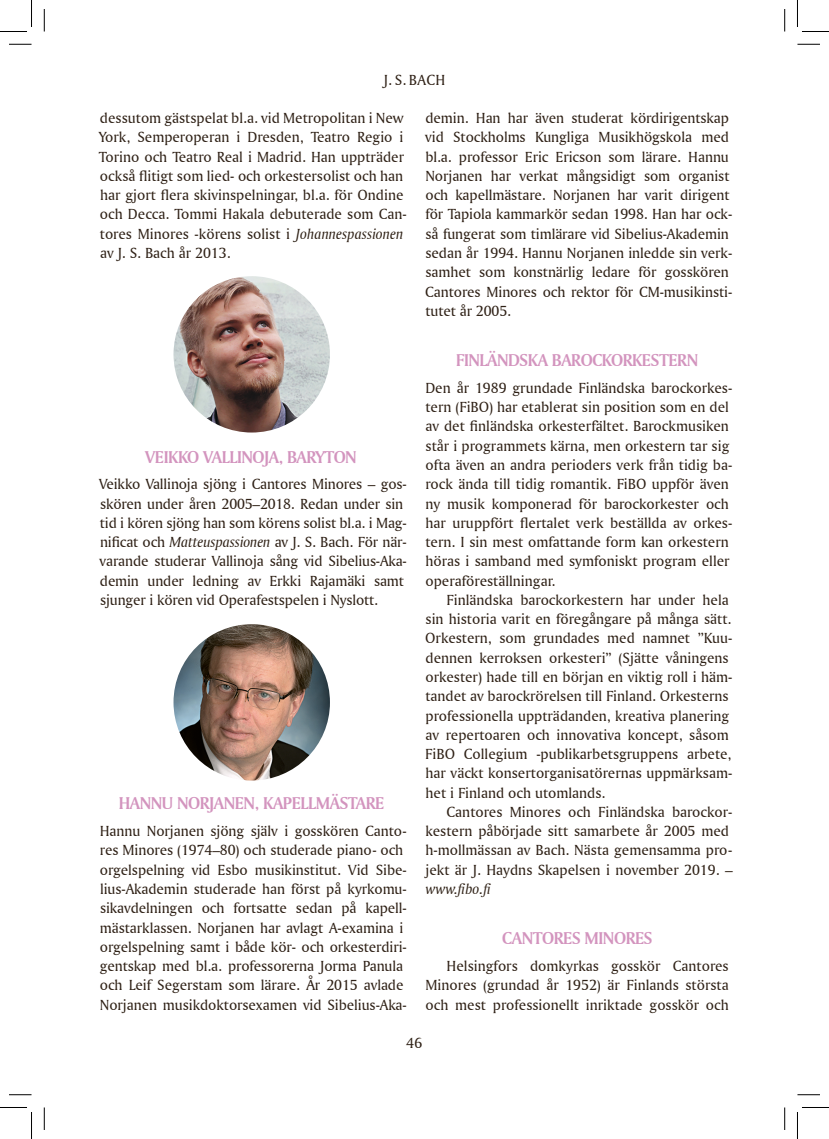
<style>
.page{position:relative;width:829px;height:1139px;background:#fff}
.page>*{position:absolute;margin:0;border:0;box-sizing:border-box;transform-origin:0 0}
.BAA_C00_Otsikko_A_S{font:18px "Amerigo BT Bold A";letter-spacing:-.025em;color:#d394be}
.AAA_000_Leipäteksti{font:15.3px/19.2px "Amerigo BT Roman A";letter-spacing:-.005em;color:#2f2116}
.AAA_A00_Leipätekstin{font:15.3px/19.2px "Amerigo BT Roman A";color:#2f2116}
.s1{font-family:"Amerigo BT Italic A"}
</style>
<div class="page">
<img style="left:173px;top:624px;width:157px;height:156px;border-radius:78px">
<img style="left:173px;top:276px;width:157px;height:156px;border-radius:78px">
<svg style="left:9px;top:44px;width:23px;height:1px"></svg>
<svg style="left:797px;top:44px;width:22px;height:1px"></svg>
<svg style="left:9px;top:1094px;width:23px;height:1px"></svg>
<svg style="left:797px;top:1094px;width:22px;height:1px"></svg>
<svg style="left:44px;top:9px;width:1px;height:22px"></svg>
<svg style="left:44px;top:1107px;width:1px;height:23px"></svg>
<svg style="left:784px;top:9px;width:1px;height:22px"></svg>
<svg style="left:784px;top:1107px;width:1px;height:23px"></svg>
<svg style="left:0;top:0;width:32px;height:32px"></svg>
<svg style="left:0;top:1107px;width:32px;height:32px"></svg>
<svg style="left:797px;top:0;width:31px;height:32px"></svg>
<svg style="left:797px;top:1107px;width:31px;height:32px"></svg>
<p class="AAA_A00_Leipätekstin" style="left:383px;top:70px;width:44px">J. S. Bach</p>
<p class="AAA_000_Leipäteksti" style="left:99px;top:108px;width:309px">dessutom gästspelat bl.a. vid Metropolitan i New York, Semperoperan i Dresden, Teatro Regio i Torino och Teatro Real i Madrid. Han uppträder också flitigt som lied- och orkestersolist och han har gjort flera skivinspelningar, bl.a. för Ondine och Decca. Tommi Hakala debuterade som Can&shy;tores Minores -körens solist i <span class="s1">Johannespassionen </span>av J. S. Bach år 2013.</p>
<p class="BAA_C00_Otsikko_A_S" style="left:145px;top:445px;width:213px">VEIKKO VALLINOJA, BARYTON</p>
<p class="AAA_000_Leipäteksti" style="left:99px;top:474px;width:309px">Veikko Vallinoja sjöng i Cantores Minores – gos&shy;skören under åren 2005–2018. Redan under sin tid i kören sjöng han som körens solist bl.a. i Mag&shy;nificat och <span class="s1">Matteuspassionen</span> av J. S. Bach. För när&shy;varande studerar Vallinoja sång vid Sibelius-Aka&shy;demin under ledning av Erkki Rajamäki samt sjunger i kören vid Operafestspelen i Nyslott.</p>
<p class="BAA_C00_Otsikko_A_S" style="left:119px;top:792px;width:267px">HANNU NORJANEN, KAPELLMÄSTARE</p>
<p class="AAA_000_Leipäteksti" style="left:100px;top:821px;width:308px">Hannu Norjanen sjöng själv i gosskören Canto&shy;res Minores (1974–80) och studerade piano- och orgelspelning vid Esbo musikinstitut. Vid Sibe&shy;lius-Akademin studerade han först på kyrkomu&shy;sikavdelningen och fortsatte sedan på kapell&shy;mästarklassen. Norjanen har avlagt A-examina i orgelspelning samt i både kör- och orkesterdiri&shy;gentskap med bl.a. professorerna Jorma Panula och Leif Segerstam som lärare. År 2015 avlade Norjanen musikdoktorsexamen vid Sibelius-Aka-</p>
<p class="AAA_000_Leipäteksti" style="left:425px;top:108px;width:308px">demin. Han har även studerat kördirigentskap vid Stockholms Kungliga Musikhögskola med bl.a. professor Eric Ericson som lärare. Hannu Norjanen har verkat mångsidigt som organist och kapellmästare. Norjanen har varit dirigent för Tapiola kammarkör sedan 1998. Han har ock&shy;så fungerat som timlärare vid Sibelius-Akademin sedan år 1994. Hannu Norjanen inledde sin verk&shy;samhet som konstnärlig ledare för gosskören Cantores Minores och rektor för CM-musikinsti&shy;tutet år 2005.</p>
<p class="BAA_C00_Otsikko_A_S" style="left:456px;top:349px;width:243px">FINLÄNDSKA BAROCKORKESTERN</p>
<p class="AAA_000_Leipäteksti" style="left:425px;top:378px;width:308px">Den år 1989 grundade Finländska barockorkes&shy;tern (FiBO) har etablerat sin position som en del av det finländska orkesterfältet. Barockmusiken står i programmets kärna, men orkestern tar sig ofta även an andra perioders verk från tidig ba&shy;rock ända till tidig romantik. FiBO uppför även ny musik komponerad för barockorkester och har uruppfört flertalet verk beställda av orkes&shy;tern. I sin mest omfattande form kan orkestern höras i samband med symfoniskt program eller operaföreställningar.</p>
<p class="AAA_A00_Leipätekstin" style="left:425px;top:590px;width:308px;text-indent:21px">Finländska barockorkestern har under hela sin historia varit en föregångare på många sätt.<br>Orkestern, som grundades med namnet ”Kuu&shy;dennen kerroksen orkesteri” (Sjätte våningens orkester) hade till en början en viktig roll i häm&shy;tandet av barockrörelsen till Finland. Orkesterns professionella uppträdanden, kreativa planering av repertoaren och innovativa koncept, såsom FiBO Collegium -publikarbetsgruppens arbete, har väckt konsertorganisatörernas uppmärksam&shy;het i Finland och utomlands.</p>
<p class="AAA_A00_Leipätekstin" style="left:425px;top:802px;width:309px;text-indent:21px">Cantores Minores och Finländska barockor&shy;kestern påbörjade sitt samarbete år 2005 med h-mollmässan av Bach. Nästa gemensamma pro&shy;jekt är J. Haydns Skapelsen i november 2019. – <span class="s1">www.fibo.fi</span></p>
<p class="BAA_C00_Otsikko_A_S" style="left:502px;top:927px;width:152px">CANTORES MINORES</p>
<p class="AAA_A00_Leipätekstin" style="left:425px;top:956px;width:305px;text-align:justify;text-indent:21px">Helsingfors domkyrkas gosskör Cantores Minores (grundad år 1952) är Finlands största och mest professionellt inriktade gosskör och</p>
<p class="AAA_A00_Leipätekstin" style="left:406px;top:1033px;width:18px">46</p>
</div>
